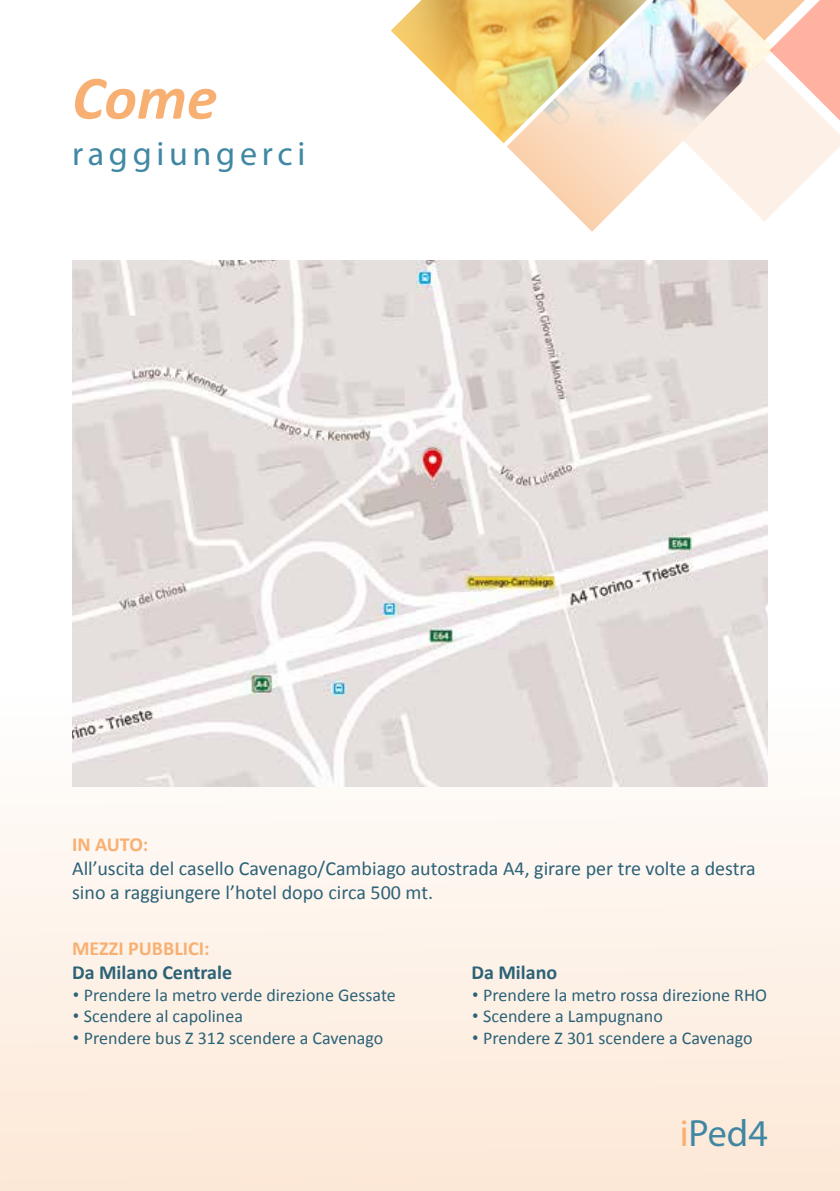
<style>
.page{position:relative;width:840px;height:1191px;background:#fff}
.page>*{position:absolute;margin:0;border:0;box-sizing:border-box;transform-origin:0 0}
.t1{font:italic 700 62px "Calibri";color:#f8b072}
.t2{font:38px "Myriad Pro";color:#4087a4}
.t3{font:34px "Myriad Pro";letter-spacing:.14em;color:#4087a4}
.t4{font:20px/24px "Calibri";color:#2c6277}
.t5{font:700 20px "Calibri";color:#2c6277}
.t6{font:700 20px "Calibri";color:#f8b072}
.t7{font:18px "Calibri";color:#2c6277}
.s1{font-family:"Gotham Narrow"}
.s2{color:#f8b072}
</style>
<div class="page">
<svg style="left:559px;top:222px;width:209px;height:186px"></svg>
<svg style="left:391px;top:0;width:448px;height:222px"></svg>
<div style="left:0;top:584px;width:839px;height:607px;background:linear-gradient(to bottom,#fff,#fde8d7)"></div>
<img style="left:72px;top:261px;width:695px;height:526px">
<h1 class="t1" style="left:72px;top:59px;width:147px">Come</h1>
<h3 class="t3" style="left:72px;top:132px;width:235px">raggiungerci</h3>
<p class="t6" style="left:72px;top:832px;width:78px">IN AUTO:</p>
<p class="t4" style="left:72px;top:856px;width:684px">All’uscita del casello Cavenago/Cambiago autostrada A4, girare per tre volte a destra sino a raggiungere l’hotel dopo circa 500 mt.</p>
<p class="t6" style="left:72px;top:935px;width:139px">MEZZI PUBBLICI:</p>
<p class="t5" style="left:72px;top:959px;width:161px">Da Milano Centrale</p>
<p class="t7" style="left:72px;top:983px;width:325px"><span class="s1">•</span> Prendere la metro verde direzione Gessate</p>
<p class="t7" style="left:72px;top:1005px;width:172px"><span class="s1">•</span> Scendere al capolinea</p>
<p class="t7" style="left:72px;top:1026px;width:312px"><span class="s1">•</span> Prendere bus Z 312 scendere a Cavenago</p>
<p class="t5" style="left:471px;top:959px;width:87px">Da Milano</p>
<p class="t7" style="left:471px;top:983px;width:297px"><span class="s1">•</span> Prendere la metro rossa direzione RHO</p>
<p class="t7" style="left:471px;top:1005px;width:193px"><span class="s1">•</span> Scendere a Lampugnano</p>
<p class="t7" style="left:471px;top:1026px;width:282px"><span class="s1">•</span> Prendere Z 301 scendere a Cavenago</p>
<h2 class="t2" style="left:679px;top:1110px;width:90px"><span class="s2">i</span>Ped4</h2>
</div>
